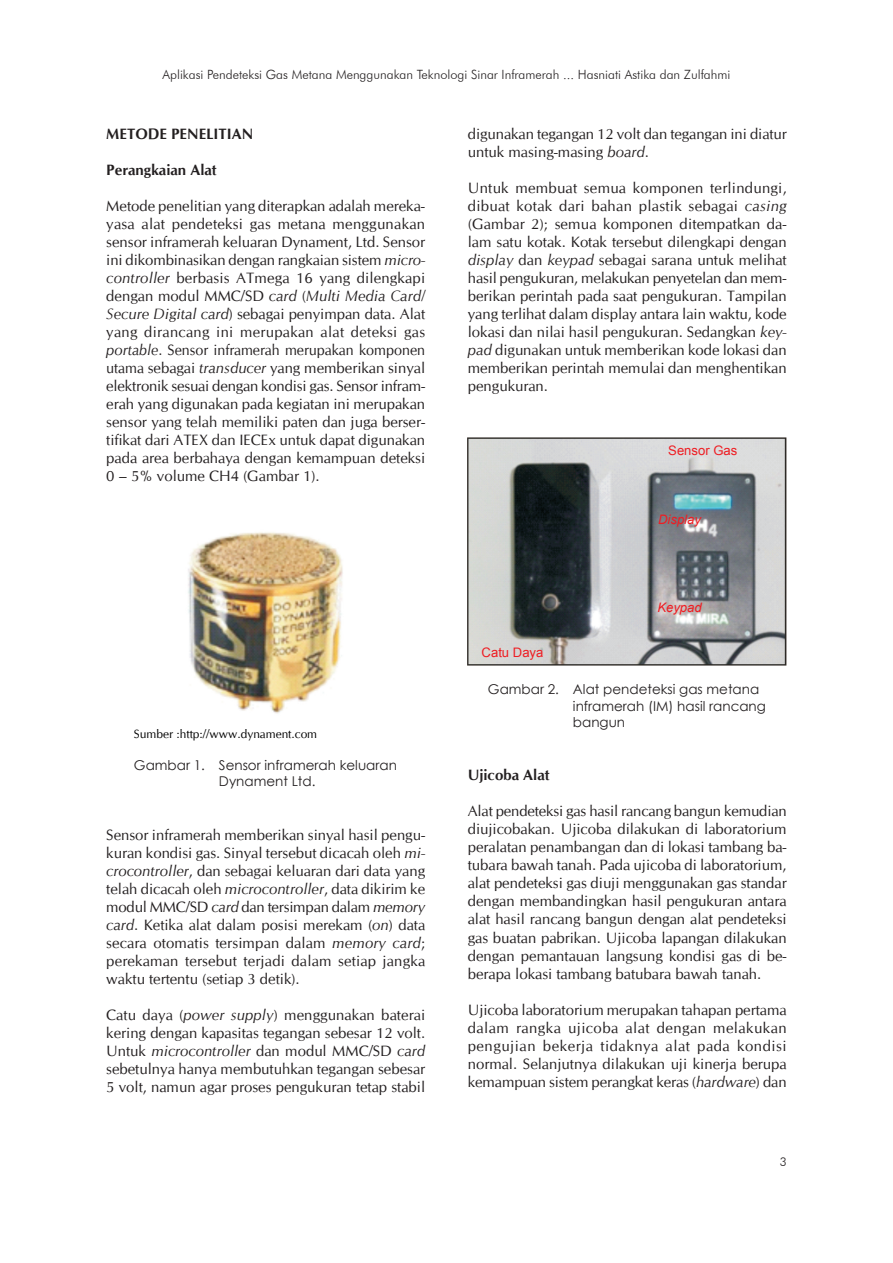
<style>
.page{position:relative;width:893px;height:1263px;background:#fff}
.page>*{position:absolute;margin:0;border:0;box-sizing:border-box;transform-origin:0 0}
.Body_text{font:15px/18px "CG Omega";color:#231f20;text-align:justify}
.Sub-judul{font:700 15px "CG Omega";color:#231f20}
.Judul{font:700 15px "CG Omega";color:#231f20}
.Judul_Gambar{font:13.5px/16.2px "Century Gothic";color:#231f20;text-align:center}
.t1{font:13.05px "Arial";color:#ee1d23}
.t2{font:italic 13.05px "Arial";color:#ee1d23}
.t3{font:300 12.75px "Futura BT";color:#231f20}
.Sumber{font:12px "CG Omega";color:#000}
.t4{font:300 12px "Futura BT";color:#231f20}
.s1{font-style:italic}
</style>
<div class="page">
<img style="left:188px;top:532px;width:155px;height:182px">
<img style="left:468px;top:438px;width:319px;height:228px">
<p class="t3" style="left:163px;top:67px;width:569px">Aplikasi Pendeteksi Gas Metana Menggunakan Teknologi Sinar Inframerah ... Hasniati Astika dan Zulfahmi</p>
<p class="Judul" style="left:106px;top:124px;width:149px">METODE PENELITIAN</p>
<p class="Sub-judul" style="left:106px;top:160px;width:112px">Perangkaian Alat</p>
<p class="Body_text" style="left:106px;top:197px;width:320px">Metode penelitian yang diterapkan adalah mereka&shy;yasa alat pendeteksi gas metana menggunakan sensor inframerah keluaran Dynament, Ltd. Sensor ini dikombinasikan dengan rangkaian sistem <span class="s1">micro&shy;controller</span> berbasis ATmega 16 yang dilengkapi dengan modul MMC/SD <span class="s1">card</span> (<span class="s1">Multi Media Card/ Secure Digital card</span>) sebagai penyimpan data. Alat yang dirancang ini merupakan alat deteksi gas <span class="s1">portable</span>. Sensor inframerah merupakan komponen utama sebagai <span class="s1">transducer</span> yang memberikan sinyal elektronik sesuai dengan kondisi gas. Sensor infram&shy;erah yang digunakan pada kegiatan ini merupakan sensor yang telah memiliki paten dan juga berser&shy;tifikat dari ATEX dan IECEx untuk dapat digunakan pada area berbahaya dengan kemampuan deteksi 0 – 5% volume CH4 (Gambar 1).</p>
<p class="Sumber" style="left:134px;top:727px;width:185px">Sumber :http://www.dynament.com</p>
<p class="Judul_Gambar" style="left:134px;top:757px;width:265px">Gambar 1. Sensor inframerah keluaran<br>Dynament Ltd.</p>
<p class="Body_text" style="left:106px;top:826px;width:320px">Sensor inframerah memberikan sinyal hasil pengu&shy;kuran kondisi gas. Sinyal tersebut dicacah oleh <span class="s1">mi&shy;crocontroller</span>, dan sebagai keluaran dari data yang telah dicacah oleh <span class="s1">microcontroller</span>, data dikirim ke modul MMC/SD <span class="s1">card</span> dan tersimpan dalam <span class="s1">memory card</span>. Ketika alat dalam posisi merekam (<span class="s1">on</span>) data secara otomatis tersimpan dalam <span class="s1">memory card</span>; perekaman tersebut terjadi dalam setiap jangka waktu tertentu (setiap 3 detik).</p>
<p class="Body_text" style="left:106px;top:1006px;width:320px">Catu daya (<span class="s1">power supply</span>) menggunakan baterai kering dengan kapasitas tegangan sebesar 12 volt.<br>Untuk <span class="s1">microcontroller</span> dan modul MMC/SD <span class="s1">card </span>sebetulnya hanya membutuhkan tegangan sebesar 5 volt, namun agar proses pengukuran tetap stabil</p>
<p class="Body_text" style="left:468px;top:125px;width:320px">digunakan tegangan 12 volt dan tegangan ini diatur untuk masing-masing <span class="s1">board</span>.</p>
<p class="Body_text" style="left:468px;top:179px;width:320px">Untuk membuat semua komponen terlindungi, dibuat kotak dari bahan plastik sebagai <span class="s1">casing </span>(Gambar 2); semua komponen ditempatkan da&shy;lam satu kotak. Kotak tersebut dilengkapi dengan <span class="s1">display</span> dan <span class="s1">keypad</span> sebagai sarana untuk melihat hasil pengukuran, melakukan penyetelan dan mem&shy;berikan perintah pada saat pengukuran. Tampilan yang terlihat dalam display antara lain waktu, kode lokasi dan nilai hasil pengukuran. Sedangkan <span class="s1">key&shy;pad</span> digunakan untuk memberikan kode lokasi dan memberikan perintah memulai dan menghentikan pengukuran.</p>
<p class="t1" style="left:668px;top:441px;width:71px">Sensor Gas</p>
<p class="t2" style="left:658px;top:511px;width:44px">Display</p>
<p class="t2" style="left:657px;top:599px;width:46px">Keypad</p>
<p class="t1" style="left:482px;top:644px;width:63px">Catu Daya</p>
<p class="Judul_Gambar" style="left:573px;top:681px;width:194px;text-align:left;text-indent:-85px">Gambar 2. Alat pendeteksi gas metana inframerah (IM) hasil rancang bangun</p>
<p class="Sub-judul" style="left:468px;top:766px;width:84px">Ujicoba Alat</p>
<p class="Body_text" style="left:468px;top:802px;width:321px">Alat pendeteksi gas hasil rancang bangun kemudian diujicobakan. Ujicoba dilakukan di laboratorium peralatan penambangan dan di lokasi tambang ba&shy;tubara bawah tanah. Pada ujicoba di laboratorium, alat pendeteksi gas diuji menggunakan gas standar dengan membandingkan hasil pengukuran antara alat hasil rancang bangun dengan alat pendeteksi gas buatan pabrikan. Ujicoba lapangan dilakukan dengan pemantauan langsung kondisi gas di be&shy;berapa lokasi tambang batubara bawah tanah.</p>
<p class="Body_text" style="left:468px;top:1000px;width:320px">Ujicoba laboratorium merupakan tahapan pertama dalam rangka ujicoba alat dengan melakukan pengujian bekerja tidaknya alat pada kondisi normal. Selanjutnya dilakukan uji kinerja berupa kemampuan sistem perangkat keras (<span class="s1">hardware</span>) dan</p>
<p class="t4" style="left:780px;top:1154px;width:8px">3</p>
</div>
